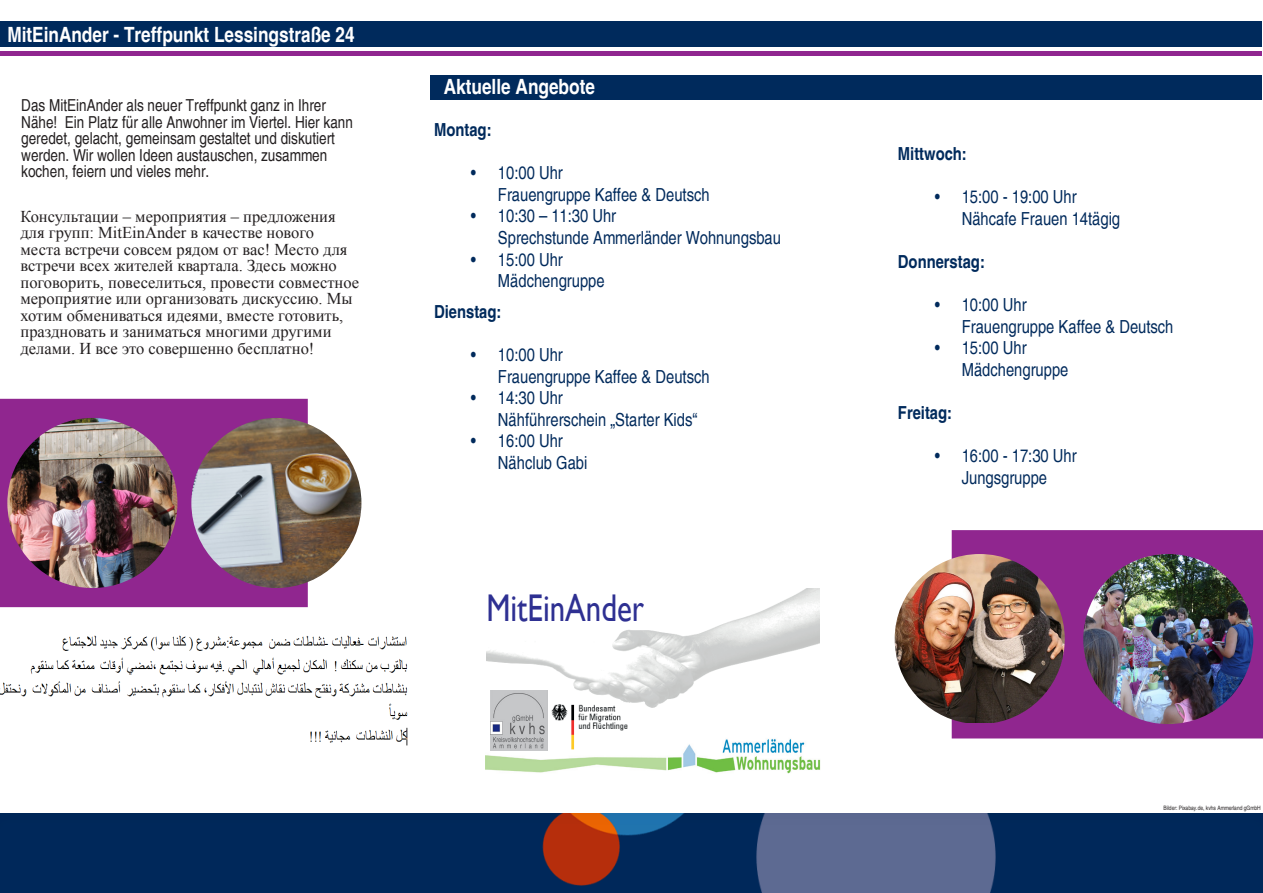
<style>
.page{position:relative;width:1263px;height:893px;background:#fff}
.page>*{position:absolute;margin:0;border:0;box-sizing:border-box;transform-origin:0 0}
.t1{font:38.55px "Gill Sans";color:#2e3092;scale:.8 1}
.t2{font:700 condensed 21px "Helvetica";color:#fff}
.t3{font:condensed 18px/21.6px "Helvetica";color:#002a5c}
.t4{font:700 condensed 18px "Helvetica";color:#002a5c}
.t5{font:16.5px/16.5px "Times New Roman";color:#231f20}
.t6{font:condensed 16.5px/16.5px "Helvetica";color:#231f20}
.t7{font:condensed 6px "Helvetica";color:#231f20}
</style>
<div class="page">
<div style="left:0;top:21px;width:1262px;height:26px;background:#002a5c"></div>
<hr style="left:1px;top:52px;width:1261px;height:4px;background:#90268f">
<img style="left:0;top:814px;width:1263px;height:79px">
<div style="left:952px;top:530px;width:311px;height:208px;background:#90268f"></div>
<div style="left:0;top:399px;width:308px;height:208px;background:#90268f"></div>
<img style="left:1083px;top:554px;width:170px;height:170px;border-radius:85px">
<img style="left:7px;top:418px;width:170px;height:170px;border-radius:85px">
<img style="left:191px;top:418px;width:170px;height:170px;border-radius:85px">
<img style="left:895px;top:554px;width:170px;height:169px">
<img style="left:0;top:635px;width:408px;height:111px">
<img style="left:486px;top:588px;width:333px;height:126px">
<img style="left:486px;top:739px;width:334px;height:35px">
<img style="left:490px;top:691px;width:58px;height:59px">
<img style="left:552px;top:703px;width:77px;height:48px">
<div style="left:431px;top:76px;width:831px;height:24px;background:#002a5c"></div>
<p class="t2" style="left:7px;top:21px;width:349px">MitEinAnder - Treffpunkt Lessingstraße 24</p>
<p class="t6" style="left:21px;top:97px;width:333px">Das MitEinAnder als neuer Treffpunkt ganz in Ihrer Nähe! Ein Platz für alle Anwohner im Viertel. Hier kann geredet, gelacht, gemeinsam gestaltet und diskutiert werden. Wir wollen Ideen austauschen, zusammen kochen, feiern und vieles mehr.</p>
<p class="t5" style="left:21px;top:208px;width:340px">Консультации – мероприятия – предложения для групп: MitEinAnder в качестве нового<br>места встречи совсем рядом от вас! Место для встречи всех жителей квартала. Здесь можно поговорить, повеселиться, провести совместное мероприятие или организовать дискуссию. Мы хотим обмениваться идеями, вместе готовить, праздновать и заниматься многими другими делами. И все это совершенно бесплатно!</p>
<p class="t2" style="left:444px;top:74px;width:153px">Aktuelle Angebote</p>
<p class="t4" style="left:434px;top:119px;width:59px">Montag:</p>
<p class="t3" style="left:498px;top:162px;width:213px;text-indent:-27px">• 10:00 Uhr<br>Frauengruppe Kaffee &amp; Deutsch</p>
<p class="t3" style="left:498px;top:205px;width:285px;text-indent:-27px">• 10:30 – 11:30 Uhr<br>Sprechstunde Ammerländer Wohnungsbau</p>
<p class="t3" style="left:498px;top:249px;width:108px;text-indent:-27px">• 15:00 Uhr<br>Mädchengruppe</p>
<p class="t4" style="left:434px;top:300px;width:69px">Dienstag:</p>
<p class="t3" style="left:498px;top:344px;width:213px;text-indent:-27px">• 10:00 Uhr<br>Frauengruppe Kaffee &amp; Deutsch</p>
<p class="t3" style="left:498px;top:387px;width:201px;text-indent:-27px">• 14:30 Uhr<br>Nähführerschein „Starter Kids“</p>
<p class="t3" style="left:498px;top:430px;width:91px;text-indent:-27px">• 16:00 Uhr<br>Nähclub Gabi</p>
<p class="t1" style="left:486px;top:586px;width:199px">MitEinAnder</p>
<p class="t4" style="left:898px;top:142px;width:70px">Mittwoch:</p>
<p class="t3" style="left:962px;top:186px;width:160px;text-indent:-27px">• 15:00 - 19:00 Uhr<br>Nähcafe Frauen 14tägig</p>
<p class="t4" style="left:898px;top:250px;width:88px">Donnerstag:</p>
<p class="t3" style="left:962px;top:294px;width:213px;text-indent:-27px">• 10:00 Uhr<br>Frauengruppe Kaffee &amp; Deutsch</p>
<p class="t3" style="left:962px;top:337px;width:108px;text-indent:-27px">• 15:00 Uhr<br>Mädchengruppe</p>
<p class="t4" style="left:898px;top:402px;width:56px">Freitag:</p>
<p class="t3" style="left:935px;top:445px;width:143px;text-align:center">• 16:00 - 17:30 Uhr<br>Jungsgruppe</p>
<p class="t7" style="left:1163px;top:804px;width:99px">Bilder: Pixabay.de, kvhs Ammerland gGmbH</p>
</div>
